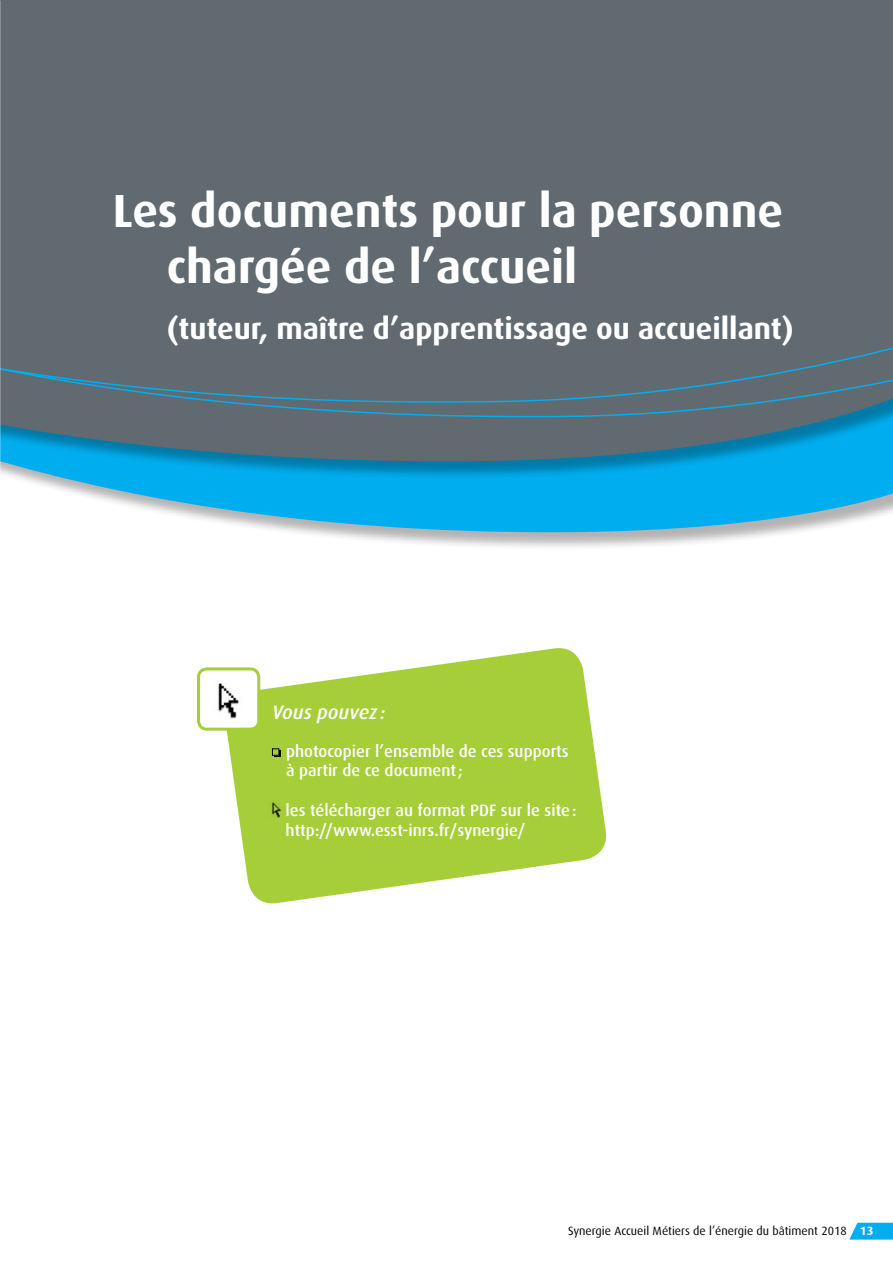
<style>
.page{position:relative;width:893px;height:1263px;background:#fff}
.page>*{position:absolute;margin:0;border:0;box-sizing:border-box;transform-origin:0 0}
.t1{font:700 46.5px/55.8px "Dax OT";color:#fff}
.t2{font:700 30px "Dax OT";color:#fff}
.t3{font:italic 500 19.5px "Dax OT";color:#fff}
.t4{font:500 16.5px/19.8px "Dax OT";color:#fff}
.t5{font:12px "Dax OT";color:#000}
.s1{font-weight:700;color:#fff}
</style>
<div class="page">
<svg style="left:849px;top:1223px;width:44px;height:16px"></svg>
<div style="left:0;top:0;width:893px;height:551px;background:#000;opacity:.3"></div>
<svg style="left:0;top:480px;width:893px;height:52px;fill:#00aeef"></svg>
<div style="left:0;top:0;width:893px;height:480px;background:#000;opacity:.3"></div>
<svg style="left:0;top:425px;width:893px;height:36px;background:#3b7a93"></svg>
<div style="left:0;top:0;width:893px;height:425px;background:#606a70"></div>
<svg style="left:226px;top:648px;width:380px;height:256px;fill:#a6ce39"></svg>
<div style="left:274px;top:750px;width:6px;height:7px;background:#252e0c"></div>
<div style="left:272px;top:749px;width:7px;height:6px;background:#a6ce39"></div>
<div style="left:272px;top:748px;width:7px;height:7px;border:1px solid #000"></div>
<div style="left:199px;top:669px;width:60px;height:60px;background:#fff;border-radius:9px"></div>
<div style="left:197px;top:667px;width:63px;height:64px;border:3px solid #a6ce39;border-radius:9px"></div>
<img style="left:218px;top:683px;width:21px;height:36px">
<img style="left:269px;top:802px;width:15px;height:15px">
<h1 class="t1" style="left:167px;top:182px;width:618px;text-indent:-54px">Les documents pour la personne chargée de l’accueil</h1>
<h2 class="t2" style="left:167px;top:309px;width:629px">(tuteur, maître d’apprentissage ou accueillant)</h2>
<p class="t3" style="left:272px;top:699px;width:115px">Vous pouvez :</p>
<p class="t4" style="left:286px;top:740px;width:284px">photocopier l’ensemble de ces supports à partir de ce document;</p>
<p class="t4" style="left:286px;top:800px;width:292px">les télécharger au format PDF sur le site: http://www.esst-inrs.fr/synergie/</p>
<p class="t5" style="left:568px;top:1222px;width:307px">Synergie Accueil Métiers de l’énergie du bâtiment 2018 <span class="s1">13</span></p>
</div>
